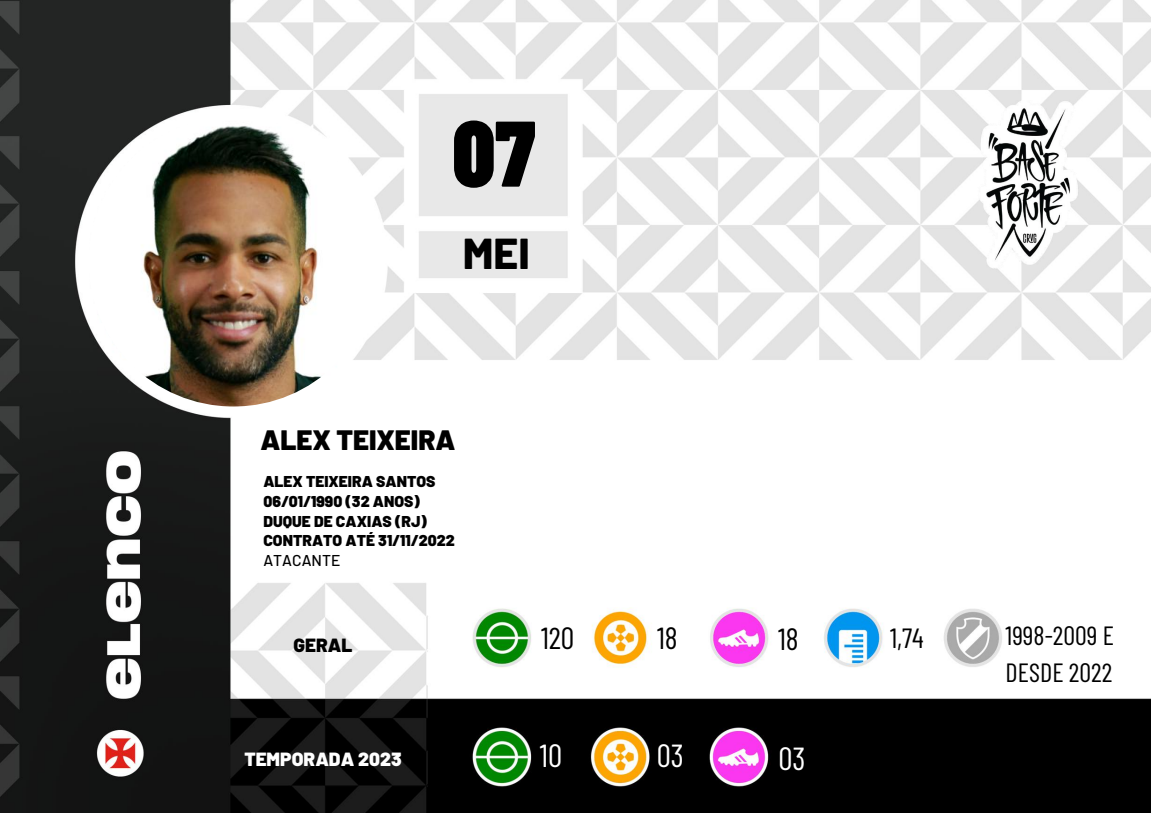
<style>
.page{position:relative;width:1152px;height:813px;background:#fff}
.page>*{position:absolute;margin:0;border:0;box-sizing:border-box;transform-origin:0 0}
.t1{font:900 92.85px "Barlow Condensed";color:#000}
.t2{font:800 43.12px "Barlow";color:#000}
.t3{font:31.8px "Barlow Condensed";color:#fff}
.t4{font:30.38px "Barlow Condensed";color:#000}
.t5{font:900 27.97px "Barlow";color:#000}
.t6{font:27.75px "Barlow Condensed";color:#000}
.t7{font:26.33px/36.6px "Barlow Condensed";color:#000}
.t8{font:900 19.05px "Barlow";letter-spacing:.005em;color:#fff}
.t9{font:900 19.05px "Barlow";letter-spacing:.005em;color:#000}
.t10{font:900 15.67px/19.6px "Barlow";letter-spacing:.005em;color:#000}
.t11{font:500 15.67px "Barlow";letter-spacing:.005em;color:#000}
</style>
<div class="page">
<img style="left:0;top:0;width:1151px;height:812px">
<img style="left:89px;top:116px;width:289px;height:290px;border-radius:50%">
<img style="left:964px;top:95px;width:127px;height:186px">
<h1 class="t1" style="left:453px;top:94px;width:84px">07</h1>
<h2 class="t2" style="left:463px;top:226px;width:69px">MEI</h2>
<h3 class="t5" style="left:260px;top:421px;width:197px">ALEX TEIXEIRA</h3>
<p class="t10" style="left:263px;top:471px;width:193px">ALEX TEIXEIRA SANTOS<br>06/01/1990 (32 ANOS)<br>DUQUE DE CAXIAS (RJ)<br>CONTRATO ATÉ 31/11/2022</p>
<p class="t11" style="left:263px;top:550px;width:79px">ATACANTE</p>
<p class="t9" style="left:293px;top:632px;width:60px">GERAL</p>
<p class="t8" style="left:244px;top:746px;width:159px">TEMPORADA 2023</p>
<h3 class="t4" style="left:541px;top:618px;width:35px">120</h3>
<h3 class="t4" style="left:657px;top:618px;width:22px">18</h3>
<h3 class="t4" style="left:778px;top:619px;width:22px">18</h3>
<h3 class="t6" style="left:890px;top:619px;width:35px">1,74</h3>
<h3 class="t7" style="left:1006px;top:616px;width:110px">1998-2009 E<br>DESDE 2022</h3>
<h3 class="t3" style="left:540px;top:735px;width:24px">10</h3>
<h3 class="t3" style="left:657px;top:735px;width:29px">03</h3>
<h3 class="t3" style="left:778px;top:737px;width:29px">03</h3>
</div>
